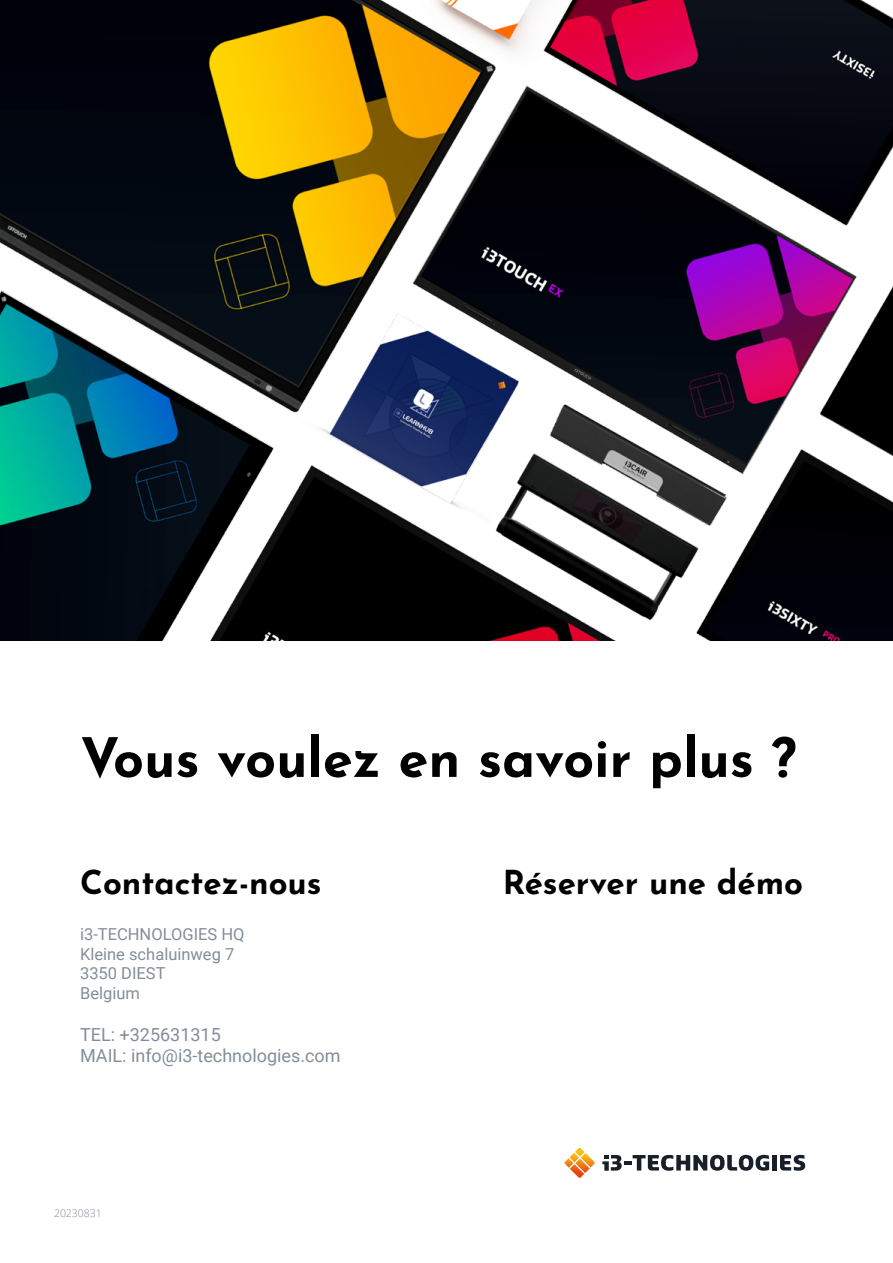
<style>
.page{position:relative;width:893px;height:1263px;background:#fff}
.page>*{position:absolute;margin:0;border:0;box-sizing:border-box;transform-origin:0 0}
.t1{font:700 54px "Josefin Sans";color:#000}
.t2{font:700 33px "Josefin Sans";color:#000}
.t3{font:18px/21.6px "Roboto";color:#848d98}
.t4{font:16.5px/19.8px "Roboto";color:#848d98}
.t5{font:300 10.5px "Open Sans";color:#848d98}
</style>
<div class="page">
<img style="left:0;top:0;width:893px;height:641px">
<svg style="left:564px;top:1148px;width:31px;height:30px"></svg>
<div style="left:772px;top:1155px;width:5px;height:15px;background:#171f28"></div>
<svg style="left:780px;top:1155px;width:25px;height:16px"></svg>
<svg style="left:602px;top:1155px;width:167px;height:16px"></svg>
<h1 class="t1" style="left:80px;top:710px;width:718px">Vous voulez en savoir plus ?</h1>
<h2 class="t2" style="left:80px;top:853px;width:243px">Contactez-nous</h2>
<h2 class="t2" style="left:503px;top:853px;width:302px">Réserver une démo</h2>
<p class="t4" style="left:80px;top:923px;width:166px">i3-TECHNOLOGIES HQ<br>Kleine schaluinweg 7<br>3350 DIEST<br>Belgium</p>
<p class="t3" style="left:80px;top:1023px;width:262px">TEL: +325631315<br>MAIL: info@i3-technologies.com</p>
<p class="t5" style="left:54px;top:1206px;width:49px">20230831</p>
</div>
